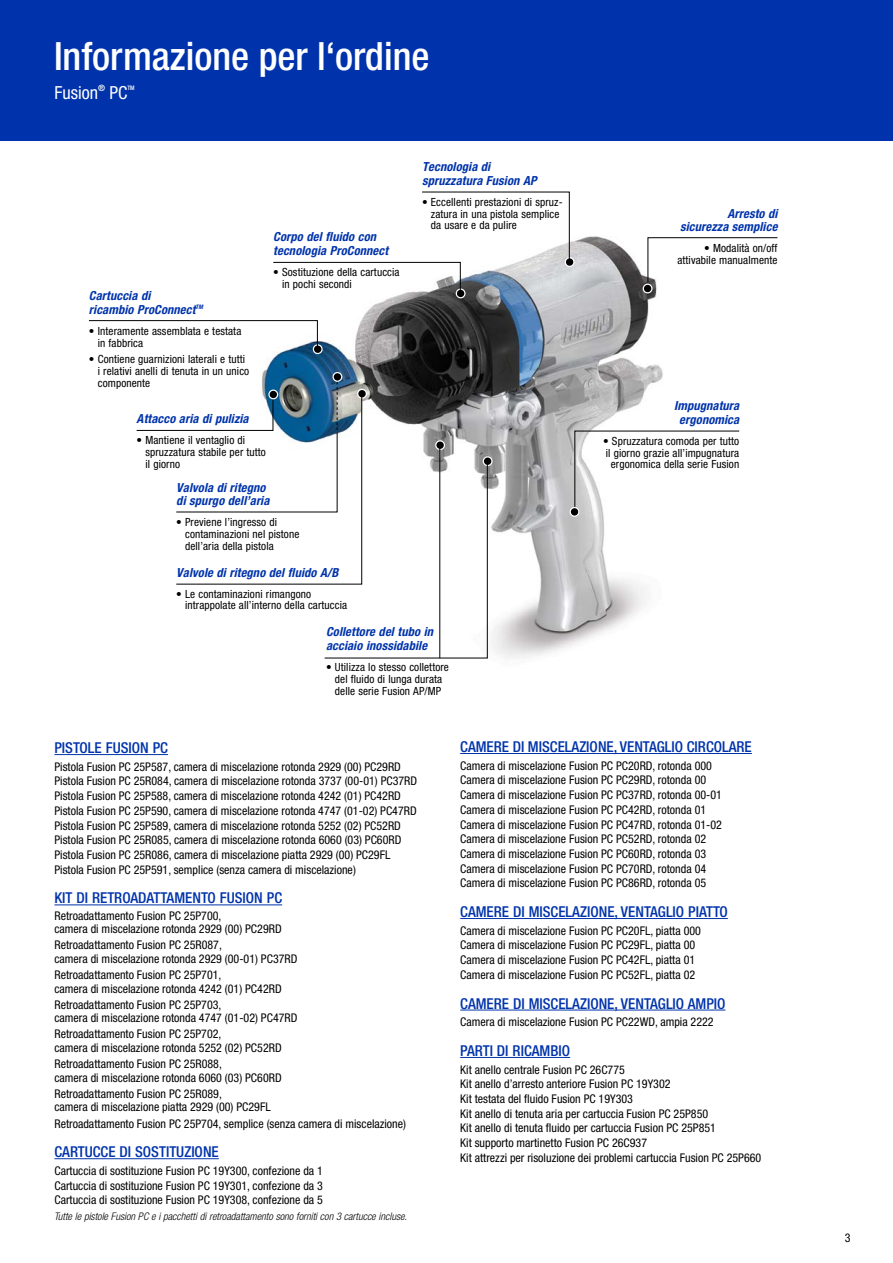
<style>
.page{position:relative;width:893px;height:1263px;background:#fff}
.page>*{position:absolute;margin:0;border:0;box-sizing:border-box;transform-origin:0 0}
.t1{font:500 condensed 39px "Helvetica Neue LT Std";color:#fff}
.t2{font:condensed 18px "Helvetica Neue LT Std";color:#fff}
.t3{font:500 condensed 15px "Helvetica Neue LT Std";color:#0033ab}
.t4{font:italic 700 condensed 12.45px/13.8px "Helvetica Neue LT Std";letter-spacing:.01em;color:#0033ab}
.t5{font:condensed 12px/14.7px "Helvetica Neue LT Std";color:#000}
.t6{font:condensed 11.25px/11.9px "Helvetica Neue LT Std";letter-spacing:.01em;color:#000}
.t7{font:italic 300 condensed 10.5px "Helvetica Neue LT Std";color:#000}
.t8{font:500 condensed 6.15px "Helvetica Neue LT Std";color:#fff}
</style>
<div class="page">
<div style="left:0;top:0;width:893px;height:140px;background:#0033ab"></div>
<hr style="left:0;top:847px;width:1px;height:380px;background:#e6e7e8">
<img style="left:262px;top:236px;width:401px;height:422px">
<svg style="left:456px;top:289px;width:10px;height:9px"></svg>
<div style="left:457px;top:290px;width:7px;height:7px;background:#000;border-radius:50%"></div>
<svg style="left:483px;top:456px;width:10px;height:10px"></svg>
<div style="left:484px;top:457px;width:7px;height:8px;background:#000;border-radius:50%"></div>
<svg style="left:313px;top:344px;width:10px;height:10px"></svg>
<div style="left:314px;top:345px;width:7px;height:8px;background:#000;border-radius:50%"></div>
<svg style="left:333px;top:372px;width:9px;height:10px"></svg>
<div style="left:334px;top:373px;width:7px;height:8px;background:#000;border-radius:50%"></div>
<svg style="left:565px;top:257px;width:9px;height:10px"></svg>
<div style="left:566px;top:258px;width:7px;height:8px;background:#000;border-radius:50%"></div>
<svg style="left:89px;top:320px;width:229px;height:30px"></svg>
<svg style="left:136px;top:377px;width:352px;height:282px"></svg>
<svg style="left:647px;top:237px;width:131px;height:46px"></svg>
<svg style="left:574px;top:430px;width:166px;height:83px"></svg>
<svg style="left:273px;top:191px;width:297px;height:101px"></svg>
<svg style="left:643px;top:284px;width:9px;height:9px"></svg>
<div style="left:644px;top:285px;width:7px;height:7px;background:#000;border-radius:50%"></div>
<svg style="left:570px;top:507px;width:9px;height:10px"></svg>
<div style="left:571px;top:508px;width:7px;height:7px;background:#000;border-radius:50%"></div>
<svg style="left:268px;top:390px;width:10px;height:9px"></svg>
<div style="left:270px;top:391px;width:7px;height:7px;background:#000;border-radius:50%"></div>
<hr style="left:54px;top:754px;width:114px;height:1px;background:#0033ab">
<hr style="left:54px;top:904px;width:228px;height:1px;background:#0033ab">
<hr style="left:54px;top:1158px;width:165px;height:1px;background:#0033ab">
<hr style="left:460px;top:753px;width:292px;height:1px;background:#0033ab">
<hr style="left:460px;top:918px;width:268px;height:1px;background:#0033ab">
<hr style="left:460px;top:1010px;width:265px;height:1px;background:#0033ab">
<hr style="left:460px;top:1057px;width:110px;height:1px;background:#0033ab">
<h1 class="t1" style="left:54px;top:33px;width:377px">Informazione per l‘ordine</h1>
<h2 class="t2" style="left:54px;top:82px;width:74px">Fusion<sup>®</sup> PC</h2>
<p class="t8" style="left:127px;top:84px;width:9px">TM</p>
<p class="t4" style="left:273px;top:230px;width:116px">Corpo del fluido con tecnologia ProConnect</p>
<p class="t6" style="left:282px;top:266px;width:119px;text-indent:-9px">• Sostituzione della cartuccia in pochi secondi</p>
<p class="t4" style="left:89px;top:289px;width:116px">Cartuccia di<br>ricambio ProConnect<sup>TM</sup></p>
<p class="t6" style="left:98px;top:325px;width:145px;text-indent:-9px">• Interamente assemblata e testata in fabbrica</p>
<p class="t6" style="left:98px;top:353px;width:153px;text-indent:-9px">• Contiene guarnizioni laterali e tutti i relativi anelli di tenuta in un unico componente</p>
<p class="t4" style="left:137px;top:412px;width:114px">Attacco aria di pulizia</p>
<p class="t6" style="left:145px;top:434px;width:122px;text-indent:-9px">• Mantiene il ventaglio di spruzzatura stabile per tutto il giorno</p>
<p class="t4" style="left:176px;top:480px;width:95px">Valvola di ritegno di spurgo dell’aria</p>
<p class="t6" style="left:185px;top:516px;width:116px;text-indent:-9px">• Previene l’ingresso di contaminazioni nel pistone dell’aria della pistola</p>
<p class="t4" style="left:176px;top:565px;width:164px">Valvole di ritegno del fluido A/B</p>
<p class="t6" style="left:185px;top:588px;width:164px;text-indent:-9px">• Le contaminazioni rimangono intrappolate all’interno della cartuccia</p>
<p class="t4" style="left:422px;top:160px;width:116px">Tecnologia di spruzzatura Fusion AP</p>
<p class="t6" style="left:431px;top:196px;width:133px;text-indent:-9px">• Eccellenti prestazioni di spruz&shy;zatura in una pistola semplice da usare e da pulire</p>
<p class="t4" style="left:326px;top:625px;width:109px">Collettore del tubo in acciaio inossidabile</p>
<p class="t6" style="left:326px;top:661px;width:124px;text-align:center">• Utilizza lo stesso collettore del fluido di lunga durata delle serie Fusion AP/MP</p>
<p class="t4" style="left:680px;top:206px;width:99px;text-align:right">Arresto di sicurezza semplice</p>
<p class="t6" style="left:677px;top:242px;width:102px;text-align:right">• Modalità on/off attivabile manualmente</p>
<p class="t4" style="left:674px;top:399px;width:67px;text-align:center">Impugnatura ergonomica</p>
<p class="t6" style="left:603px;top:435px;width:138px;text-align:right">• Spruzzatura comoda per tutto il giorno grazie all’impugnatura ergonomica della serie Fusion</p>
<p class="t3" style="left:54px;top:739px;width:115px">PISTOLE FUSION PC</p>
<p class="t5" style="left:54px;top:759px;width:364px">Pistola Fusion PC 25P587, camera di miscelazione rotonda 2929 (00) PC29RD Pistola Fusion PC 25R084, camera di miscelazione rotonda 3737 (00-01) PC37RD Pistola Fusion PC 25P588, camera di miscelazione rotonda 4242 (01) PC42RD Pistola Fusion PC 25P590, camera di miscelazione rotonda 4747 (01-02) PC47RD Pistola Fusion PC 25P589, camera di miscelazione rotonda 5252 (02) PC52RD Pistola Fusion PC 25R085, camera di miscelazione rotonda 6060 (03) PC60RD Pistola Fusion PC 25R086, camera di miscelazione piatta 2929 (00) PC29FL Pistola Fusion PC 25P591, semplice (senza camera di miscelazione)</p>
<p class="t3" style="left:54px;top:889px;width:229px">KIT DI RETROADATTAMENTO FUSION PC</p>
<p class="t5" style="left:54px;top:908px;width:229px;line-height:13.5px">Retroadattamento Fusion PC 25P700,<br>camera di miscelazione rotonda 2929 (00) PC29RD</p>
<p class="t5" style="left:54px;top:938px;width:244px;line-height:13.5px">Retroadattamento Fusion PC 25R087,<br>camera di miscelazione rotonda 2929 (00-01) PC37RD</p>
<p class="t5" style="left:54px;top:968px;width:229px;line-height:13.5px">Retroadattamento Fusion PC 25P701,<br>camera di miscelazione rotonda 4242 (01) PC42RD</p>
<p class="t5" style="left:54px;top:998px;width:244px;line-height:13.5px">Retroadattamento Fusion PC 25P703,<br>camera di miscelazione rotonda 4747 (01-02) PC47RD</p>
<p class="t5" style="left:54px;top:1027px;width:229px;line-height:13.5px">Retroadattamento Fusion PC 25P702,<br>camera di miscelazione rotonda 5252 (02) PC52RD</p>
<p class="t5" style="left:54px;top:1057px;width:229px;line-height:13.5px">Retroadattamento Fusion PC 25R088,<br>camera di miscelazione rotonda 6060 (03) PC60RD</p>
<p class="t5" style="left:54px;top:1087px;width:218px;line-height:13.5px">Retroadattamento Fusion PC 25R089,<br>camera di miscelazione piatta 2929 (00) PC29FL</p>
<p class="t5" style="left:54px;top:1116px;width:353px">Retroadattamento Fusion PC 25P704, semplice (senza camera di miscelazione)</p>
<p class="t3" style="left:54px;top:1143px;width:166px">CARTUCCE DI SOSTITUZIONE</p>
<p class="t5" style="left:54px;top:1163px;width:270px;text-align:justify">Cartuccia di sostituzione Fusion PC 19Y300, confezione da 1<br>Cartuccia di sostituzione Fusion PC 19Y301, confezione da 3<br>Cartuccia di sostituzione Fusion PC 19Y308, confezione da 5</p>
<p class="t7" style="left:54px;top:1210px;width:355px">Tutte le pistole Fusion PC e i pacchetti di retroadattamento sono forniti con 3 cartucce incluse.</p>
<p class="t3" style="left:460px;top:738px;width:293px">CAMERE DI MISCELAZIONE, VENTAGLIO CIRCOLARE</p>
<p class="t5" style="left:460px;top:758px;width:263px">Camera di miscelazione Fusion PC PC20RD, rotonda 000<br>Camera di miscelazione Fusion PC PC29RD, rotonda 00<br>Camera di miscelazione Fusion PC PC37RD, rotonda 00-01<br>Camera di miscelazione Fusion PC PC42RD, rotonda 01<br>Camera di miscelazione Fusion PC PC47RD, rotonda 01-02<br>Camera di miscelazione Fusion PC PC52RD, rotonda 02<br>Camera di miscelazione Fusion PC PC60RD, rotonda 03<br>Camera di miscelazione Fusion PC PC70RD, rotonda 04<br>Camera di miscelazione Fusion PC PC86RD, rotonda 05</p>
<p class="t3" style="left:460px;top:903px;width:269px">CAMERE DI MISCELAZIONE, VENTAGLIO PIATTO</p>
<p class="t5" style="left:460px;top:923px;width:242px">Camera di miscelazione Fusion PC PC20FL, piatta 000<br>Camera di miscelazione Fusion PC PC29FL, piatta 00<br>Camera di miscelazione Fusion PC PC42FL, piatta 01<br>Camera di miscelazione Fusion PC PC52FL, piatta 02</p>
<p class="t3" style="left:460px;top:994px;width:267px">CAMERE DI MISCELAZIONE, VENTAGLIO AMPIO</p>
<p class="t5" style="left:460px;top:1014px;width:255px">Camera di miscelazione Fusion PC PC22WD, ampia 2222</p>
<p class="t3" style="left:460px;top:1042px;width:111px">PARTI DI RICAMBIO</p>
<p class="t5" style="left:460px;top:1062px;width:303px">Kit anello centrale Fusion PC 26C775<br>Kit anello d’arresto anteriore Fusion PC 19Y302<br>Kit testata del fluido Fusion PC 19Y303<br>Kit anello di tenuta aria per cartuccia Fusion PC 25P850<br>Kit anello di tenuta fluido per cartuccia Fusion PC 25P851<br>Kit supporto martinetto Fusion PC 26C937<br>Kit attrezzi per risoluzione dei problemi cartuccia Fusion PC 25P660</p>
<p class="t5" style="left:845px;top:1230px;width:7px">3</p>
</div>
